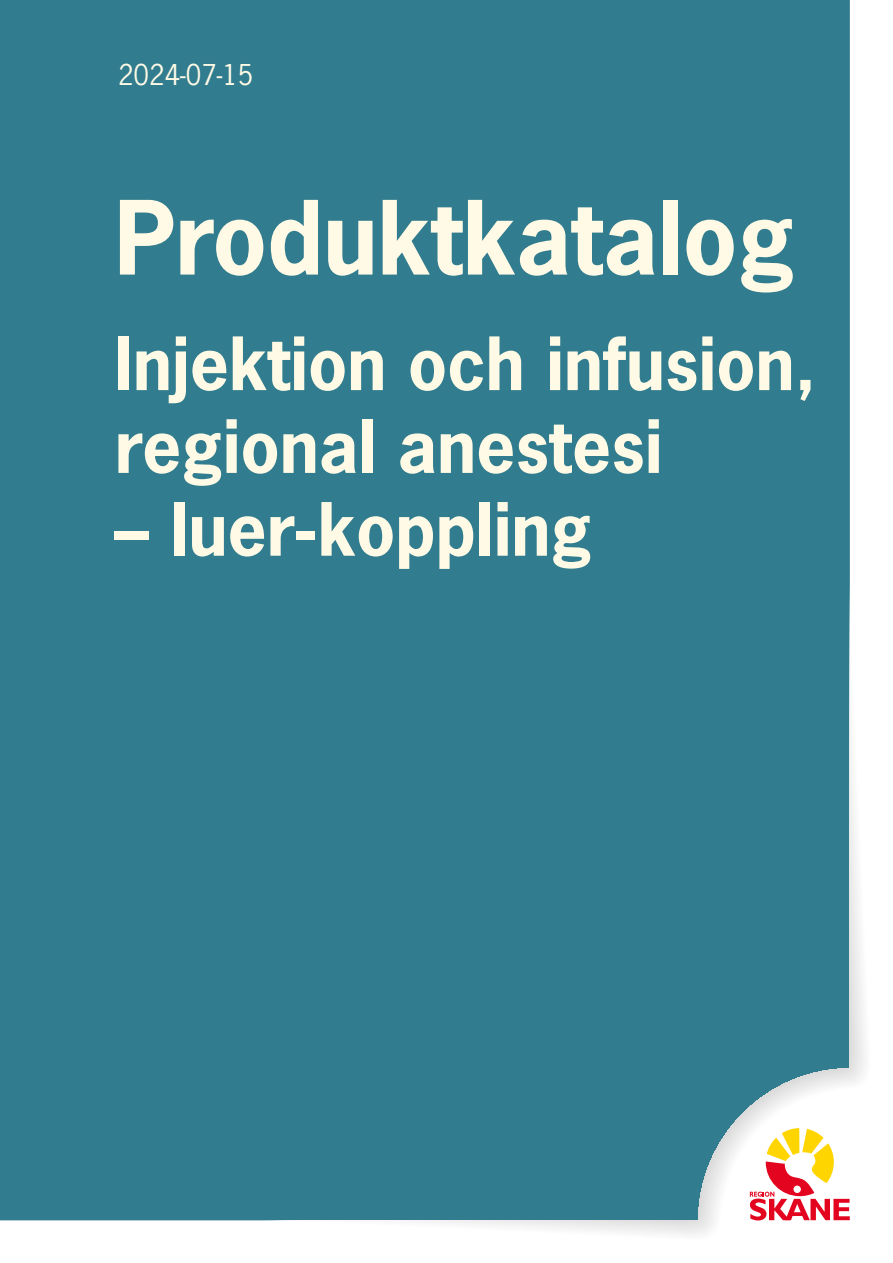
<style>
.page{position:relative;width:893px;height:1263px;background:#fff}
.page>*{position:absolute;margin:0;border:0;box-sizing:border-box;transform-origin:0 0}
.Dokumenttitel_1{font:700 96px "News Gothic Std";color:#fefae6}
.Dokumenttitel_2{font:700 69px/82.8px "News Gothic Std";color:#fefae6}
.t1{font:27px "News Gothic Std";color:#fefae6}
</style>
<div class="page">
<div style="left:0;top:0;width:850px;height:1221px;background:#317c8e"></div>
<div style="left:125px;top:576px;width:724px;height:643px;background:#317c8e"></div>
<svg style="left:750px;top:1128px;width:100px;height:92px"></svg>
<p class="t1" style="left:118px;top:57px;width:137px">2024-07-15</p>
<h1 class="Dokumenttitel_1" style="left:115px;top:175px;width:682px">Produktkatalog</h1>
<h2 class="Dokumenttitel_2" style="left:115px;top:321px;width:703px">Injektion och infusion, regional anestesi</h2>
<h2 class="Dokumenttitel_2" style="left:115px;top:487px;width:479px">– luer-koppling</h2>
</div>
